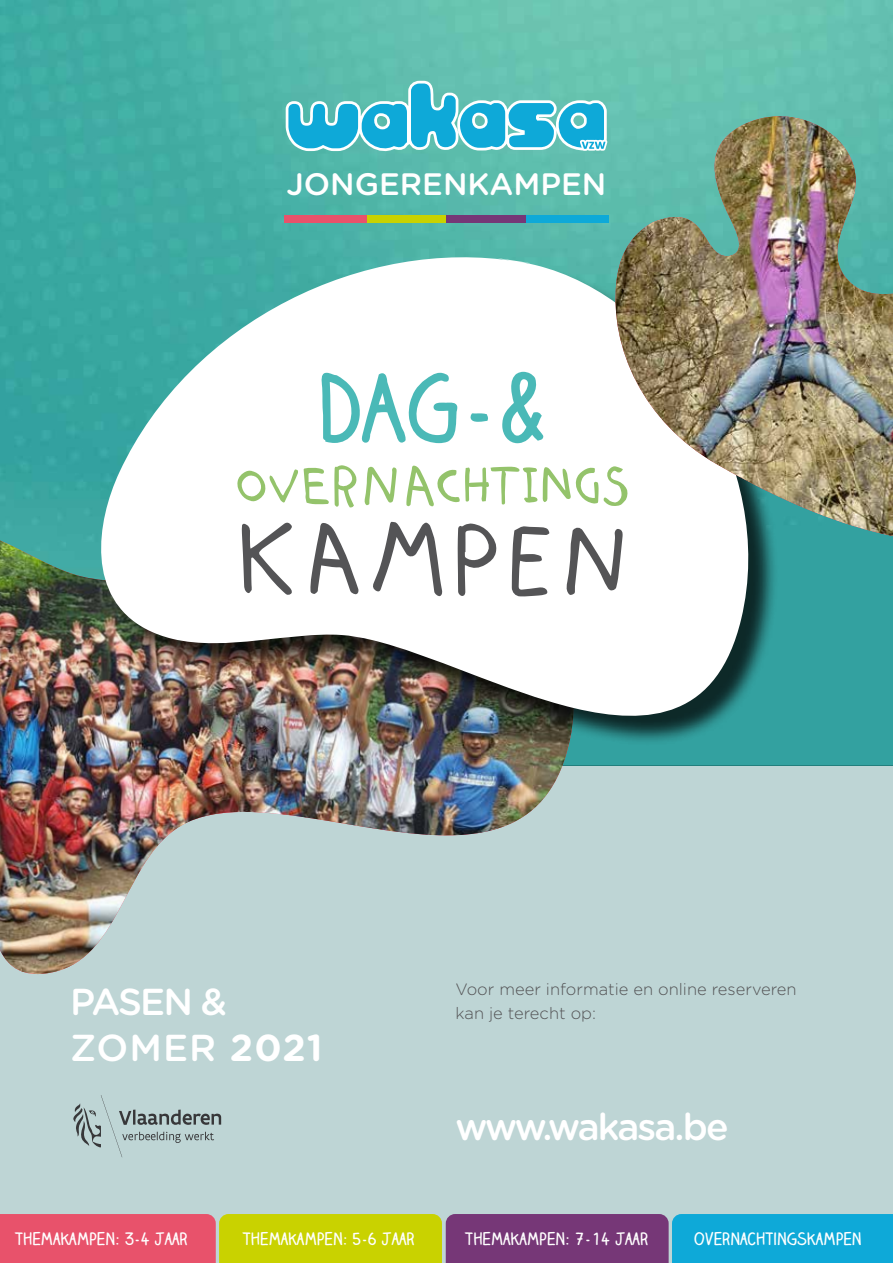
<style>
.page{position:relative;width:893px;height:1263px;background:#fff}
.page>*{position:absolute;margin:0;border:0;box-sizing:border-box;transform-origin:0 0}
.t1{font:500 37.5px/45.6px "Gotham Rounded";letter-spacing:-.03em;color:#fff}
.t2{font:500 37.5px "Gotham Rounded";letter-spacing:-.05em;color:#fff}
.t3{font:500 31.05px "Gotham Rounded";color:#fff}
.t4{font:700 16.5px "Claire Hand";color:#fff}
.t5{font:300 16.5px/24px "Gotham Rounded";color:#545456}
.s1{font-weight:700}
</style>
<div class="page">
<img style="left:0;top:0;width:893px;height:765px">
<div style="left:0;top:765px;width:893px;height:498px;background:#bed5d5"></div>
<svg style="left:283px;top:78px;width:302px;height:91px;background:#54bdc6"></svg>
<svg style="left:0;top:209px;width:222px;height:916px"></svg>
<img style="left:0;top:540px;width:559px;height:438px">
<img style="left:84px;top:169px;width:711px;height:606px">
<svg style="left:372px;top:522px;width:70px;height:74px"></svg>
<svg style="left:566px;top:527px;width:19px;height:68px"></svg>
<svg style="left:242px;top:522px;width:50px;height:73px"></svg>
<svg style="left:310px;top:522px;width:49px;height:73px"></svg>
<svg style="left:512px;top:526px;width:37px;height:70px"></svg>
<svg style="left:458px;top:523px;width:40px;height:73px"></svg>
<svg style="left:237px;top:469px;width:61px;height:34px"></svg>
<svg style="left:364px;top:466px;width:33px;height:39px"></svg>
<svg style="left:304px;top:465px;width:53px;height:42px"></svg>
<svg style="left:406px;top:465px;width:179px;height:42px"></svg>
<svg style="left:321px;top:373px;width:137px;height:70px"></svg>
<svg style="left:470px;top:413px;width:18px;height:9px"></svg>
<svg style="left:502px;top:372px;width:41px;height:71px"></svg>
<svg style="left:0;top:1214px;width:893px;height:49px;background:#8d826f"></svg>
<svg style="left:585px;top:45px;width:308px;height:688px"></svg>
<img style="left:610px;top:116px;width:283px;height:420px">
<svg style="left:70px;top:1095px;width:151px;height:62px"></svg>
<h2 class="t3" style="left:287px;top:161px;width:321px">JONGERENKAMPEN</h2>
<h1 class="t1" style="left:70px;top:977px;width:254px">PASEN &amp;<br>ZOMER <span class="s1">2021</span></h1>
<p class="t5" style="left:455px;top:976px;width:343px">Voor meer informatie en online reserveren kan je terecht op:</p>
<h1 class="t2" style="left:455px;top:1100px;width:275px">www.wakasa.be</h1>
<p class="t4" style="left:15px;top:1227px;width:174px">THEMAKAMPEN: 3-4 JAAR</p>
<p class="t4" style="left:243px;top:1227px;width:173px">THEMAKAMPEN: 5-6 JAAR</p>
<p class="t4" style="left:465px;top:1227px;width:185px">THEMAKAMPEN: 7-14 JAAR</p>
<p class="t4" style="left:694px;top:1227px;width:169px">OVERNACHTINGSKAMPEN</p>
</div>
